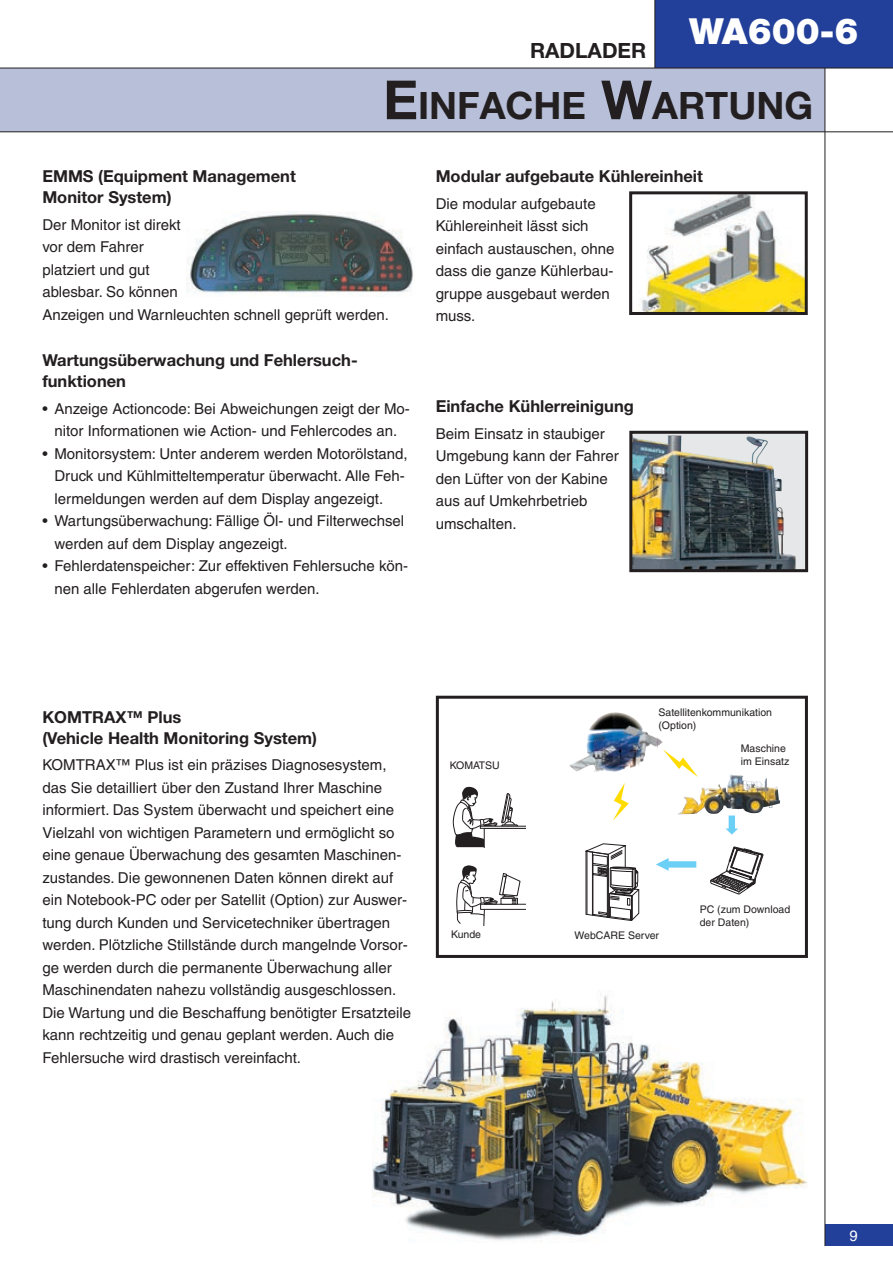
<style>
.page{position:relative;width:893px;height:1263px;background:#fff}
.page>*{position:absolute;margin:0;border:0;box-sizing:border-box;transform-origin:0 0}
.t1{font:700 37.8px "Helvetica Neue LT Pro";color:#231f20}
.t2{font:900 36px "Helvetica Neue LT Pro";color:#fff}
.t3{font:700 21px "Helvetica Neue LT Pro";color:#231f20}
.t4{font:700 16.5px/21px "Helvetica Neue LT Pro";color:#231f20}
.t5{font:15px/22.5px "Helvetica";color:#231f20}
.t6{font:15px "Helvetica";color:#fff}
.t7{font:10.5px/12.6px "Helvetica";color:#231f20}
.s1{font-size:54px}
</style>
<div class="page">
<div style="left:0;top:68px;width:825px;height:64px;background:#b8c0d9"></div>
<div style="left:825px;top:1225px;width:68px;height:21px;background:#223f99"></div>
<hr style="left:825px;top:0;width:1px;height:1246px;background:#231f20">
<div style="left:655px;top:0;width:238px;height:68px;background:#223f99"></div>
<hr style="left:0;top:68px;width:893px;height:1px;background:#231f20">
<hr style="left:654px;top:0;width:1px;height:68px;background:#231f20">
<hr style="left:0;top:131px;width:893px;height:1px;background:#231f20">
<img style="left:638px;top:195px;width:166px;height:116px">
<div style="left:629px;top:191px;width:179px;height:124px;border:3px solid #231f20"></div>
<img style="left:187px;top:212px;width:226px;height:85px">
<img style="left:372px;top:995px;width:435px;height:246px">
<img style="left:569px;top:712px;width:94px;height:60px">
<img style="left:678px;top:774px;width:102px;height:40px">
<svg style="left:710px;top:847px;width:53px;height:47px"></svg>
<svg style="left:586px;top:843px;width:53px;height:78px"></svg>
<svg style="left:453px;top:787px;width:73px;height:61px"></svg>
<svg style="left:457px;top:865px;width:69px;height:60px"></svg>
<svg style="left:656px;top:858px;width:40px;height:13px"></svg>
<svg style="left:613px;top:783px;width:16px;height:38px"></svg>
<svg style="left:725px;top:815px;width:13px;height:19px"></svg>
<svg style="left:658px;top:749px;width:45px;height:28px"></svg>
<div style="left:436px;top:696px;width:372px;height:262px;border:3px solid #231f20"></div>
<div style="left:631px;top:432px;width:176px;height:139px;background:#e6e7e9"></div>
<img style="left:633px;top:436px;width:163px;height:132px">
<div style="left:629px;top:431px;width:179px;height:141px;border:3px solid #231f20"></div>
<h3 class="t3" style="left:530px;top:37px;width:118px">RADLADER</h3>
<h2 class="t2" style="left:689px;top:9px;width:171px">WA600-6</h2>
<h1 class="t1" style="left:383px;top:82px;width:431px"><span class="s1">E</span>INFACHE <span class="s1">W</span>ARTUNG</h1>
<p class="t4" style="left:42px;top:165px;width:255px">EMMS (Equipment Management<br>Monitor System)</p>
<p class="t5" style="left:42px;top:213px;width:348px">Der Monitor ist direkt<br>vor dem Fahrer<br>platziert und gut<br>ablesbar. So können<br>Anzeigen und Warnleuchten schnell geprüft werden.</p>
<p class="t4" style="left:42px;top:349px;width:317px">Wartungsüberwachung und Fehlersuch&shy;funktionen</p>
<p class="t5" style="left:42px;top:397px;width:369px;text-align:center">• Anzeige Actioncode: Bei Abweichungen zeigt der Mo&shy;nitor Informationen wie Action- und Fehlercodes an.</p>
<p class="t5" style="left:54px;top:442px;width:355px;text-indent:-12px">• Monitorsystem: Unter anderem werden Motorölstand,<br>Druck und Kühlmitteltemperatur überwacht. Alle Feh&shy;lermeldungen werden auf dem Display angezeigt.</p>
<p class="t5" style="left:54px;top:510px;width:351px;text-indent:-12px">• Wartungsüberwachung: Fällige Öl- und Filterwechsel werden auf dem Display angezeigt.</p>
<p class="t5" style="left:54px;top:555px;width:355px;text-indent:-12px">• Fehlerdatenspeicher: Zur effektiven Fehlersuche kön&shy;nen alle Fehlerdaten abgerufen werden.</p>
<p class="t4" style="left:436px;top:165px;width:269px">Modular aufgebaute Kühlereinheit</p>
<p class="t5" style="left:436px;top:192px;width:180px">Die modular aufgebaute<br>Kühlereinheit lässt sich einfach austauschen, ohne dass die ganze Kühlerbau&shy;gruppe ausgebaut werden muss.</p>
<p class="t4" style="left:436px;top:395px;width:200px">Einfache Kühlerreinigung</p>
<p class="t5" style="left:436px;top:422px;width:185px">Beim Einsatz in staubiger<br>Umgebung kann der Fahrer den Lüfter von der Kabine aus auf Umkehrbetrieb umschalten.</p>
<p class="t4" style="left:42px;top:706px;width:276px">KOMTRAX™ Plus<br>(Vehicle Health Monitoring System)</p>
<p class="t5" style="left:42px;top:754px;width:370px">KOMTRAX™ Plus ist ein präzises Diagnosesystem, das Sie detailliert über den Zustand Ihrer Maschine informiert. Das System überwacht und speichert eine Vielzahl von wichtigen Parametern und ermöglicht so eine genaue Überwachung des gesamten Maschinen&shy;zustandes. Die gewonnenen Daten können direkt auf ein Notebook-PC oder per Satellit (Option) zur Auswer&shy;tung durch Kunden und Servicetechniker übertragen werden. Plötzliche Stillstände durch mangelnde Vorsor&shy;ge werden durch die permanente Überwachung aller Maschinendaten nahezu vollständig ausgeschlossen.<br>Die Wartung und die Beschaffung benötigter Ersatzteile kann rechtzeitig und genau geplant werden. Auch die Fehlersuche wird drastisch vereinfacht.</p>
<p class="t7" style="left:450px;top:759px;width:52px">KOMATSU</p>
<p class="t7" style="left:451px;top:927px;width:32px">Kunde</p>
<p class="t7" style="left:658px;top:706px;width:115px">Satellitenkommunikation (Option)</p>
<p class="t7" style="left:741px;top:742px;width:50px">Maschine im Einsatz</p>
<p class="t7" style="left:574px;top:929px;width:86px">WebCARE Server</p>
<p class="t7" style="left:700px;top:903px;width:92px">PC (zum Download der Daten)</p>
<p class="t6" style="left:849px;top:1227px;width:10px">9</p>
</div>
